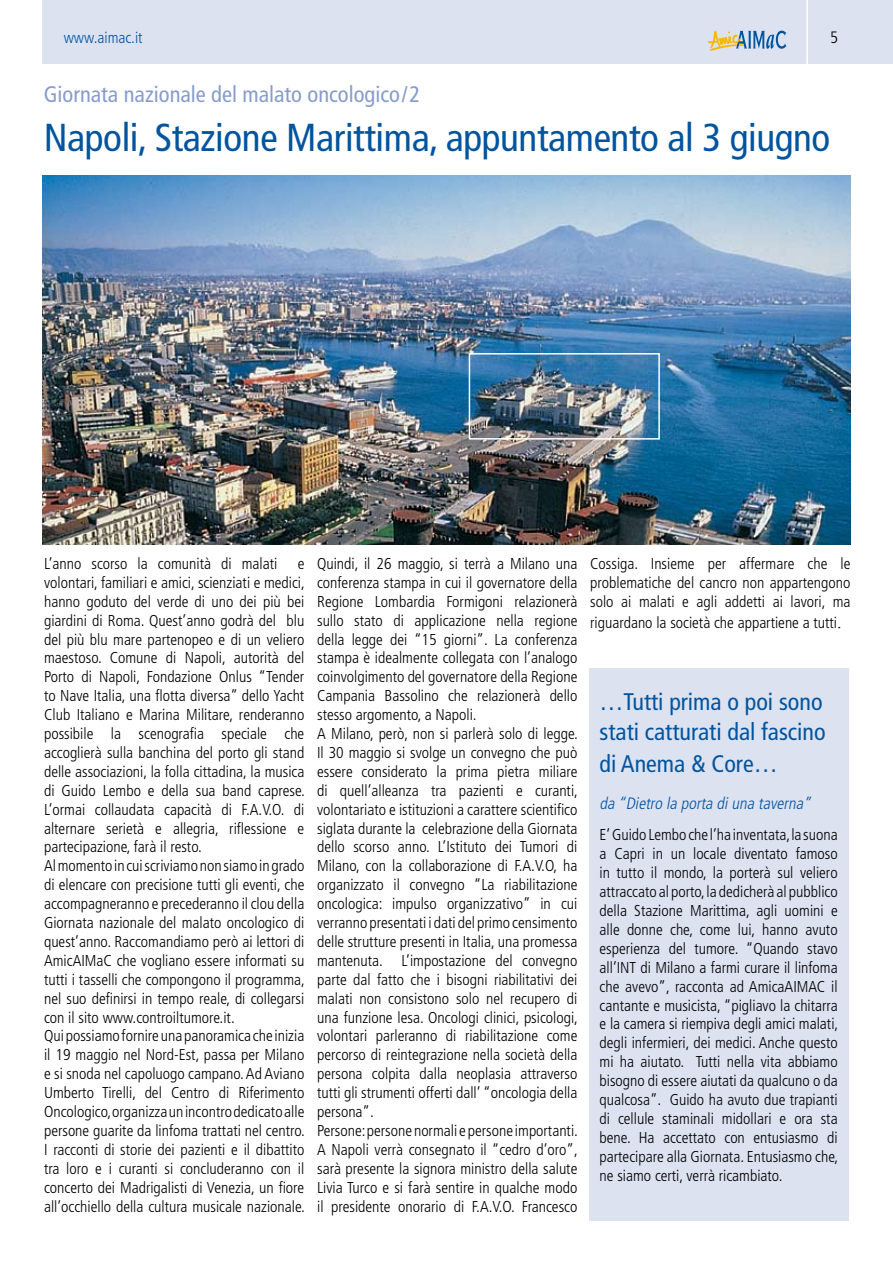
<style>
.page{position:relative;width:893px;height:1263px;background:#fff}
.page>*{position:absolute;margin:0;border:0;box-sizing:border-box;transform-origin:0 0}
.t1{font:condensed 39px "Frutiger";letter-spacing:-.01em;color:#00549e}
.t2{font:condensed 24px/30.8px "Frutiger";color:#00549e}
.t3{font:condensed 22.5px "Frutiger";color:#879ccc}
.t4{font:italic 300 condensed 16.5px "Frutiger";color:#00549e}
.t5{font:300 condensed 15.75px/18.9px "Frutiger";color:#000}
.t6{font:300 condensed 15.75px "Frutiger";color:#00549e}
.s1{font-family:"Times New Roman";font-weight:400;font-stretch:normal;font-size:18px}
</style>
<div class="page">
<div style="left:43px;top:0;width:850px;height:64px;background:#dde2f1"></div>
<hr style="left:806px;top:0;width:2px;height:64px;background:#fff">
<svg style="left:708px;top:31px;width:78px;height:20px"></svg>
<div style="left:590px;top:668px;width:259px;height:552px;background:#dde2f1"></div>
<img style="left:43px;top:176px;width:807px;height:368px">
<div style="left:469px;top:353px;width:191px;height:87px;border:2px solid #fff"></div>
<p class="t6" style="left:64px;top:28px;width:80px">www.aimac.it</p>
<h3 class="t3" style="left:44px;top:81px;width:378px">Giornata nazionale del malato oncologico/2</h3>
<h1 class="t1" style="left:44px;top:115px;width:788px">Napoli, Stazione Marittima, appuntamento al 3 giugno</h1>
<p class="t5" style="left:44px;top:554px;width:262px;text-indent:254px">e volontari, familiari e amici, scienziati e medici, hanno goduto del verde di uno dei più bei giardini di Roma. Quest’anno godrà del blu del più blu mare partenopeo e di un veliero maestoso. Comune di Napoli, autorità del Porto di Napoli, Fondazione Onlus “Tender to Nave Italia, una flotta diversa” dello Yacht Club Italiano e Marina Militare, renderanno possibile la scenografia speciale che accoglierà sulla banchina del porto gli stand delle associazioni, la folla cittadina, la musica di Guido Lembo e della sua band caprese.<br>L’ormai collaudata capacità di F.A.V.O. di alternare serietà e allegria, riflessione e partecipazione, farà il resto.<br>Al momento in cui scriviamo non siamo in grado di elencare con precisione tutti gli eventi, che accompagneranno e precederanno il clou della Giornata nazionale del malato oncologico di quest’anno. Raccomandiamo però ai lettori di AmicAIMaC che vogliano essere informati su tutti i tasselli che compongono il programma, nel suo definirsi in tempo reale, di collegarsi con il sito www.controiltumore.it.<br>Qui possiamo fornire una panoramica che inizia il 19 maggio nel Nord-Est, passa per Milano e si snoda nel capoluogo campano. Ad Aviano Umberto Tirelli, del Centro di Riferimento Oncologico, organizza un incontro dedicato alle persone guarite da linfoma trattati nel centro.<br>I racconti di storie dei pazienti e il dibattito tra loro e i curanti si concluderanno con il concerto dei Madrigalisti di Venezia, un fiore all’occhiello della cultura musicale nazionale.</p>
<p class="t5" style="left:317px;top:554px;width:262px">Quindi, il 26 maggio, si terrà a Milano una conferenza stampa in cui il governatore della Regione Lombardia Formigoni relazionerà sullo stato di applicazione nella regione della legge dei “15 giorni”. La conferenza stampa è idealmente collegata con l’analogo coinvolgimento del governatore della Regione Campania Bassolino che relazionerà dello stesso argomento, a Napoli.<br>A Milano, però, non si parlerà solo di legge.<br>Il 30 maggio si svolge un convegno che può essere considerato la prima pietra miliare di quell’alleanza tra pazienti e curanti, volontariato e istituzioni a carattere scientifico siglata durante la celebrazione della Giornata dello scorso anno. L’Istituto dei Tumori di Milano, con la collaborazione di F.A.V.O, ha organizzato il convegno “La riabilitazione oncologica: impulso organizzativo” in cui verranno presentati i dati del primo censimento delle strutture presenti in Italia, una promessa mantenuta. L’impostazione del convegno parte dal fatto che i bisogni riabilitativi dei malati non consistono solo nel recupero di una funzione lesa. Oncologi clinici, psicologi, volontari parleranno di riabilitazione come percorso di reintegrazione nella società della persona colpita dalla neoplasia attraverso tutti gli strumenti offerti dall’ “oncologia della persona”.<br>Persone: persone normali e persone importanti.<br>A Napoli verrà consegnato il “cedro d’oro”, sarà presente la signora ministro della salute Livia Turco e si farà sentire in qualche modo il presidente onorario di F.A.V.O. Francesco</p>
<p class="t5" style="left:590px;top:554px;width:262px;text-align:justify">Cossiga. Insieme per affermare che le problematiche del cancro non appartengono solo ai malati e agli addetti ai lavori, ma</p>
<p class="t5" style="left:44px;top:554px;width:235px">L’anno scorso la comunità di malati</p>
<p class="t5" style="left:590px;top:614px;width:253px">riguardano la società che appartiene a tutti<span class="s1">.</span></p>
<h2 class="t2" style="left:600px;top:687px;width:228px">…Tutti prima o poi sono stati catturati dal fascino di Anema &amp; Core…</h2>
<p class="t4" style="left:600px;top:794px;width:216px">da “Dietro la porta diuna taverna”</p>
<p class="t5" style="left:600px;top:826px;width:240px;text-align:justify">E’ Guido Lembo che l’ha inventata, la suona a Capri in un locale diventato famoso in tutto il mondo, la porterà sul veliero attraccato al porto, la dedicherà al pubblico della Stazione Marittima, agli uomini e alle donne che, come lui, hanno avuto esperienza del tumore. “Quando stavo all’INT di Milano a farmi curare il linfoma che avevo”, racconta ad AmicaAIMAC il cantante e musicista, “pigliavo la chitarra e la camera si riempiva degli amici malati, degli infermieri, dei medici. Anche questo mi ha aiutato. Tutti nella vita abbiamo bisogno di essere aiutati da qualcuno o da qualcosa”. Guido ha avuto due trapianti di cellule staminali midollari e ora sta bene. Ha accettato con entusiasmo di partecipare alla Giornata. Entusiasmo che, ne siamo certi, verrà ricambiato.</p>
</div>
